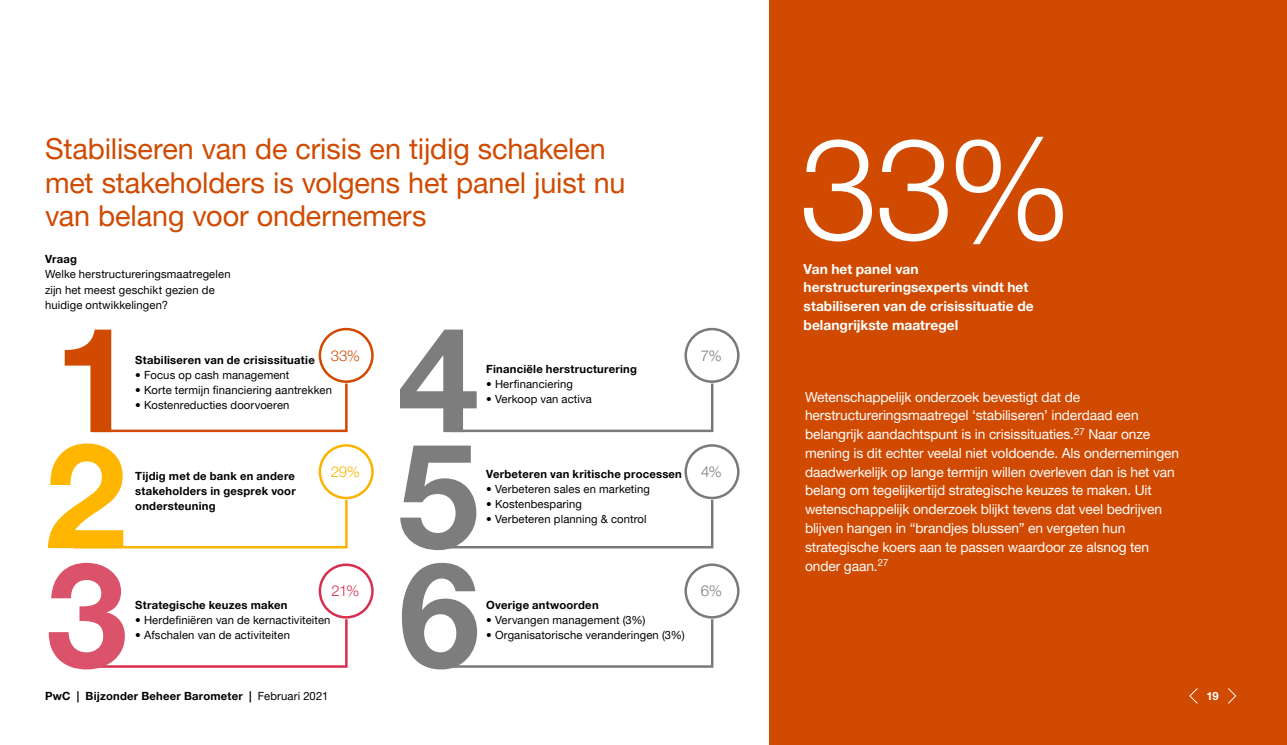
<style>
.page{position:relative;width:1287px;height:745px;background:#fff}
.page>*{position:absolute;margin:0;border:0;box-sizing:border-box;transform-origin:0 0}
.t1{font:700 146.25px/115.9px "Helvetica Neue LT Pro";color:#7d7d7d}
.t2{font:700 146.25px "Helvetica Neue LT Pro";color:#d04a02}
.t3{font:700 146.25px "Helvetica Neue LT Pro";color:#ffb600}
.t4{font:700 146.25px "Helvetica Neue LT Pro";color:#db536a}
.t5{font:300 141.38px "Helvetica Neue LT Pro";color:#fff}
.t6{font:28.75px/33.8px "Helvetica Neue LT Pro";letter-spacing:-.005em;color:#d04a02}
.t7{font:300 15px "Helvetica Neue LT Pro";color:#7a7a7a}
.t8{font:300 15px "Helvetica Neue LT Pro";color:#d14a03}
.t9{font:300 15px "Helvetica Neue LT Pro";color:#fab400}
.t10{font:300 15px "Helvetica Neue LT Pro";color:#d92f4f}
.t11{font:13.75px/18.8px "Helvetica Neue LT Pro";letter-spacing:-.005em;color:#fff}
.t12{font:700 13.75px/18.8px "Helvetica Neue LT Pro";color:#fff}
.t13{font:11.25px/15px "Helvetica Neue LT Pro";letter-spacing:.01em;color:#000}
.t14{font:700 11.25px/15px "Helvetica Neue LT Pro";letter-spacing:.02em;color:#000;text-align:justify}
.t15{font:700 11.25px "Helvetica Neue LT Pro";color:#fff}
.s1{font-weight:400}
</style>
<div class="page">
<div style="left:769px;top:0;width:517px;height:744px;background:#d04a02"></div>
<svg style="left:1189px;top:688px;width:8px;height:15px"></svg>
<svg style="left:1228px;top:688px;width:8px;height:15px"></svg>
<svg style="left:93px;top:381px;width:256px;height:52px"></svg>
<svg style="left:449px;top:381px;width:265px;height:52px"></svg>
<svg style="left:439px;top:497px;width:275px;height:52px"></svg>
<svg style="left:439px;top:616px;width:275px;height:52px"></svg>
<svg style="left:73px;top:497px;width:276px;height:52px"></svg>
<svg style="left:73px;top:616px;width:276px;height:52px"></svg>
<div style="left:318px;top:327px;width:55px;height:55px;border:2px solid #d04a02;border-radius:50%"></div>
<div style="left:684px;top:327px;width:55px;height:55px;border:2px solid #7a7a7a;border-radius:50%"></div>
<div style="left:684px;top:444px;width:55px;height:55px;border:2px solid #7a7a7a;border-radius:50%"></div>
<div style="left:684px;top:563px;width:55px;height:55px;border:2px solid #7a7a7a;border-radius:50%"></div>
<div style="left:318px;top:444px;width:55px;height:55px;border:2px solid #fab400;border-radius:50%"></div>
<div style="left:318px;top:563px;width:55px;height:55px;border:2px solid #d92f4f;border-radius:50%"></div>
<h3 class="t6" style="left:45px;top:131px;width:582px">Stabiliseren van de crisis en tijdig schakelen met stakeholders is volgens het panel juist nu van belang voor ondernemers</h3>
<p class="t14" style="left:45px;top:251px;width:33px">Vraag</p>
<p class="t13" style="left:45px;top:266px;width:187px">Welke herstructureringsmaatregelen zijn het meest geschikt gezien de huidige ontwikkelingen?</p>
<h1 class="t2" style="left:54px;top:289px;width:83px">1</h1>
<h1 class="t3" style="left:45px;top:405px;width:83px">2</h1>
<h1 class="t4" style="left:46px;top:524px;width:83px">3</h1>
<h1 class="t1" style="left:397px;top:318px;width:83px">4<br>5</h1>
<p class="t8" style="left:331px;top:346px;width:31px">33%</p>
<p class="t7" style="left:700px;top:346px;width:23px">7%</p>
<p class="t14" style="left:135px;top:352px;width:181px">Stabiliseren van de crisissituatie</p>
<p class="t13" style="left:135px;top:367px;width:156px">• Focus op cash management</p>
<p class="t13" style="left:135px;top:382px;width:198px">• Korte termijn financiering aantrekken</p>
<p class="t13" style="left:135px;top:397px;width:156px">• Kostenreducties doorvoeren</p>
<p class="t14" style="left:486px;top:360px;width:152px">Financiële herstructurering</p>
<p class="t13" style="left:486px;top:375px;width:88px">• Herfinanciering</p>
<p class="t13" style="left:486px;top:390px;width:107px">• Verkoop van activa</p>
<p class="t9" style="left:331px;top:462px;width:31px">29%</p>
<p class="t7" style="left:701px;top:462px;width:22px">4%</p>
<p class="t14" style="left:486px;top:465px;width:197px">Verbeteren van kritische processen</p>
<p class="t13" style="left:486px;top:480px;width:165px">• Verbeteren sales en marketing</p>
<p class="t13" style="left:486px;top:495px;width:97px">• Kostenbesparing</p>
<p class="t13" style="left:486px;top:510px;width:162px">• Verbeteren planning &amp; control</p>
<p class="t14" style="left:135px;top:467px;width:162px">Tijdig met de bank en andere stakeholders in gesprek voor ondersteuning</p>
<p class="t10" style="left:331px;top:581px;width:29px">21%</p>
<p class="t14" style="left:135px;top:597px;width:154px">Strategische keuzes maken</p>
<p class="t13" style="left:135px;top:612px;width:197px">• Herdefiniëren van de kernactiviteiten</p>
<p class="t13" style="left:135px;top:627px;width:156px">• Afschalen van de activiteiten</p>
<h1 class="t1" style="left:399px;top:553px;width:83px">6</h1>
<p class="t14" style="left:486px;top:596px;width:114px">Overige antwoorden</p>
<p class="t13" style="left:486px;top:611px;width:160px">• Vervangen management (3%)</p>
<p class="t13" style="left:486px;top:626px;width:200px">• Organisatorische veranderingen (3%)</p>
<p class="t7" style="left:700px;top:581px;width:23px">6%</p>
<p class="t14" style="left:45px;top:687px;width:285px">PwC | Bijzonder Beheer Barometer | <span class="s1">Februari 2021</span></p>
<h2 class="t5" style="left:799px;top:102px;width:274px">33%</h2>
<p class="t12" style="left:803px;top:259px;width:231px">Van het panel van herstructureringsexperts vindt het stabiliseren van de crisissituatie de belangrijkste maatregel</p>
<p class="t11" style="left:805px;top:387px;width:375px">Wetenschappelijk onderzoek bevestigt dat de herstructureringsmaatregel ‘stabiliseren’ inderdaad een belangrijk aandachtspunt is in crisissituaties.<sup>27</sup> Naar onze mening is dit echter veelal niet voldoende. Als ondernemingen daadwerkelijk op lange termijn willen overleven dan is het van belang om tegelijkertijd strategische keuzes te maken. Uit wetenschappelijk onderzoek blijkt tevens dat veel bedrijven blijven hangen in “brandjes blussen” en vergeten hun strategische koers aan te passen waardoor ze alsnog ten onder gaan.<sup>27</sup></p>
<p class="t15" style="left:1206px;top:688px;width:14px">19</p>
</div>
